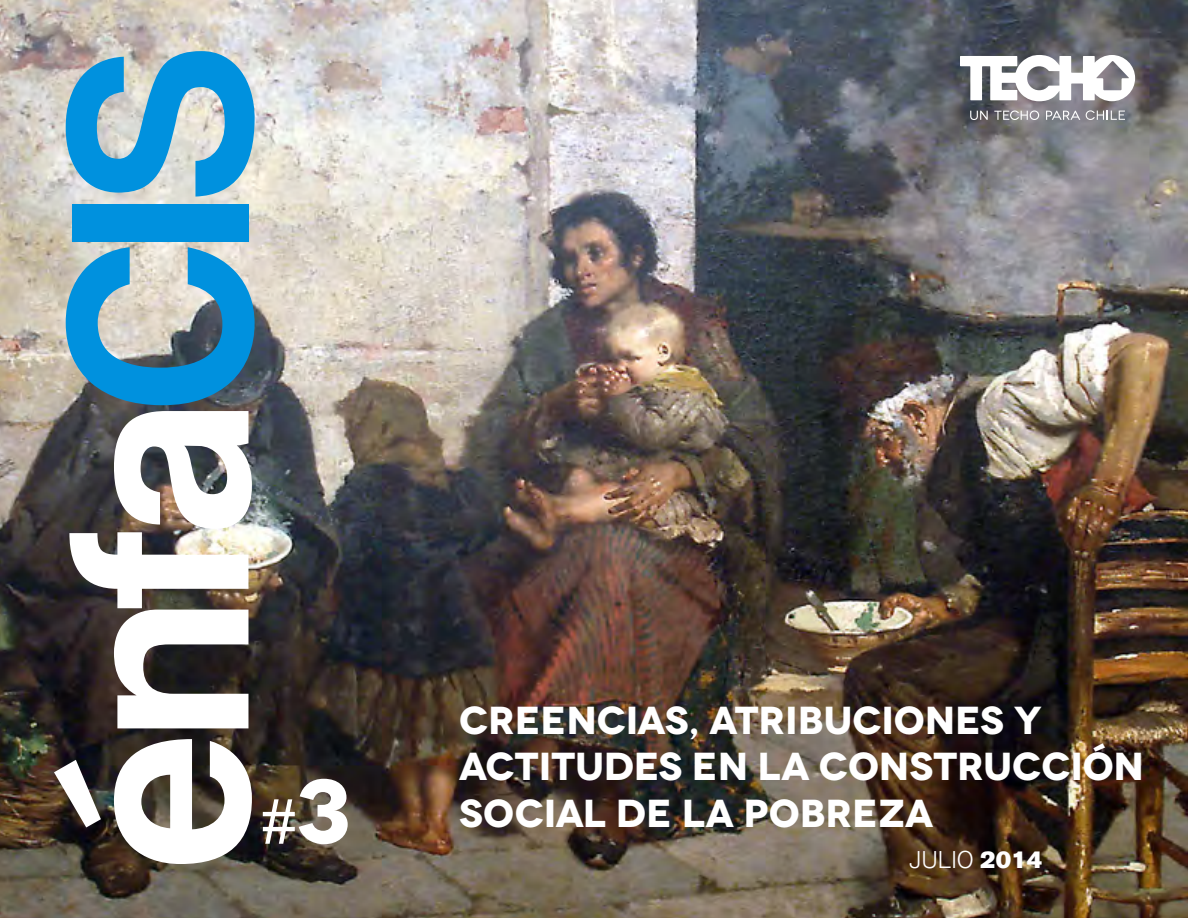
<style>
.page{position:relative;width:1188px;height:918px;background:#fff}
.page>*{position:absolute;margin:0;border:0;box-sizing:border-box;transform-origin:0 0}
.t1{font:266.4px "Coolvetica Rg";color:#fff}
.t2{font:60px "Arial";color:#fff}
.t3{font:700 39px/46.8px "Novecentowide";letter-spacing:-.005em;color:#fff}
.t4{font:300 24px "Akzidenz Grotesk BQ";color:#fff}
.s1{color:#0091de}
.s2{font-family:"Novecentowide";font-weight:700;font-size:90px}
.s3{font-family:"Akzidenz Grotesk BQ Super";font-weight:400}
</style>
<div class="page">
<img style="left:0;top:0;width:1188px;height:918px">
<svg style="left:970px;top:111px;width:18px;height:9px"></svg>
<svg style="left:994px;top:110px;width:45px;height:10px"></svg>
<svg style="left:1046px;top:111px;width:34px;height:9px"></svg>
<svg style="left:1086px;top:110px;width:39px;height:10px"></svg>
<svg style="left:960px;top:55px;width:175px;height:46px"></svg>
<h1 class="t1" style="left:3px;top:868px;width:820px;rotate:-90deg">énfa<span class="s1">CIS</span></h1>
<h2 class="t2" style="left:262px;top:783px;width:90px">#<span class="s2">3</span></h2>
<p class="t3" style="left:459px;top:697px;width:686px">CREENCIAS, ATRIBUCIONES Y<br>ACTITUDES EN LA CONSTRUCCIÓN<br>SOCIAL DE LA POBREZA</p>
<p class="t4" style="left:909px;top:846px;width:134px">JULIO <span class="s3">2014</span></p>
</div>
